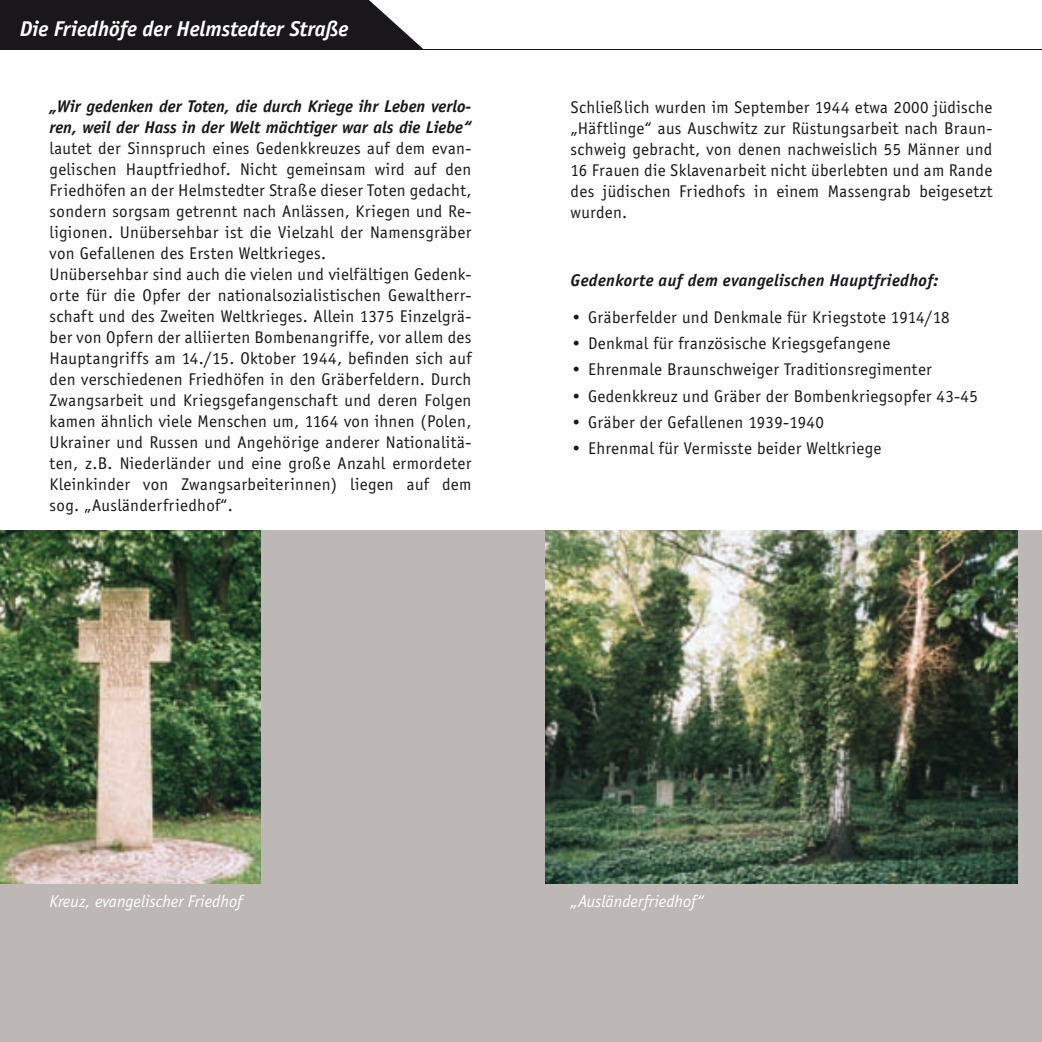
<style>
.page{position:relative;width:1042px;height:1042px;background:#fff}
.page>*{position:absolute;margin:0;border:0;box-sizing:border-box;transform-origin:0 0}
.t1{font:italic 700 22.05px "Officina San Itc T";color:#fff}
.t2{font:17.5px/21px "Officina San Itc T";letter-spacing:.02em;color:#1a171c}
.t3{font:italic 700 17.5px/21px "Officina San Itc T";color:#1a171c}
.t4{font:italic 17.5px "Officina San Itc T";color:#fff}
.t5{font:italic 700 17.5px "Officina San Itc T";letter-spacing:.02em;color:#1a171c}
</style>
<div class="page">
<div style="left:0;top:531px;width:536px;height:511px;background:#bdb7b6"></div>
<div style="left:506px;top:531px;width:536px;height:511px;background:#bdb7b6"></div>
<div style="left:0;top:0;width:423px;height:49px;background:#1a171c"></div>
<img style="left:0;top:531px;width:260px;height:352px">
<hr style="left:0;top:49px;width:1042px;height:1px;background:#1a171c">
<img style="left:546px;top:531px;width:471px;height:352px">
<p class="t1" style="left:20px;top:16px;width:330px">Die Friedhöfe der Helmstedter Straße</p>
<p class="t3" style="left:50px;top:96px;width:423px">„Wir gedenken der Toten, die durch Kriege ihr Leben verlo&shy;ren, weil der Hass in der Welt mächtiger war als die Liebe“</p>
<p class="t2" style="left:50px;top:138px;width:423px">lautet der Sinnspruch eines Gedenkkreuzes auf dem evan&shy;gelischen Hauptfriedhof. Nicht gemeinsam wird auf den Friedhöfen an der Helmstedter Straße dieser Toten gedacht, sondern sorgsam getrennt nach Anlässen, Kriegen und Re&shy;ligionen. Unübersehbar ist die Vielzahl der Namensgräber von Gefallenen des Ersten Weltkrieges.<br>Unübersehbar sind auch die vielen und vielfältigen Gedenk&shy;orte für die Opfer der nationalsozialistischen Gewaltherr&shy;schaft und des Zweiten Weltkrieges. Allein 1375 Einzelgrä&shy;ber von Opfern der alliierten Bombenangriffe, vor allem des Hauptangriffs am 14./15. Oktober 1944, befinden sich auf den verschiedenen Friedhöfen in den Gräberfeldern. Durch Zwangsarbeit und Kriegsgefangenschaft und deren Folgen kamen ähnlich viele Menschen um, 1164 von ihnen (Polen, Ukrainer und Russen und Angehörige anderer Nationalitä&shy;ten, z.B. Niederländer und eine große Anzahl ermordeter Kleinkinder von Zwangsarbeiterinnen) liegen auf dem sog. „Ausländerfriedhof“.</p>
<p class="t2" style="left:570px;top:96px;width:423px;text-align:justify">Schließlich wurden im September 1944 etwa 2000 jüdische „Häftlinge“ aus Auschwitz zur Rüstungsarbeit nach Braun&shy;schweig gebracht, von denen nachweislich 55 Männer und 16 Frauen die Sklavenarbeit nicht überlebten und am Rande des jüdischen Friedhofs in einem Massengrab beigesetzt wurden.</p>
<p class="t5" style="left:570px;top:270px;width:369px">Gedenkorte auf dem evangelischen Hauptfriedhof:</p>
<p class="t2" style="left:570px;top:306px;width:381px">• Gräberfelder und Denkmale für Kriegstote 1914/18</p>
<p class="t2" style="left:570px;top:333px;width:321px">• Denkmal für französische Kriegsgefangene</p>
<p class="t2" style="left:570px;top:359px;width:363px">• Ehrenmale Braunschweiger Traditionsregimenter</p>
<p class="t2" style="left:570px;top:385px;width:409px">• Gedenkkreuz und Gräber der Bombenkriegsopfer 43-45</p>
<p class="t2" style="left:570px;top:411px;width:255px">• Gräber der Gefallenen 1939-1940</p>
<p class="t2" style="left:570px;top:438px;width:312px">• Ehrenmal für Vermisste beider Weltkriege</p>
<p class="t4" style="left:50px;top:891px;width:194px">Kreuz, evangelischer Friedhof</p>
<p class="t4" style="left:570px;top:891px;width:135px">„Ausländerfriedhof“</p>
</div>
